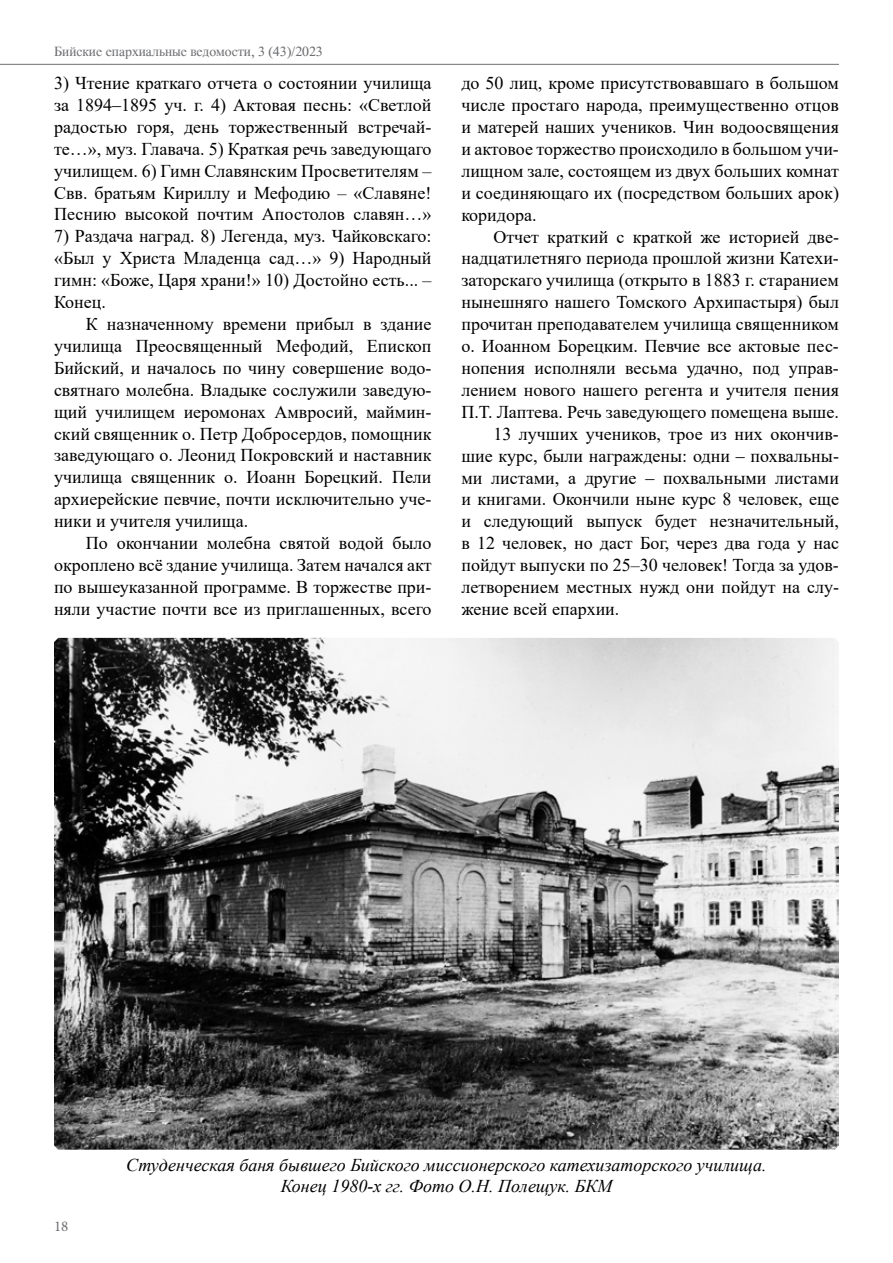
<style>
.page{position:relative;width:893px;height:1263px;background:#fff}
.page>*{position:absolute;margin:0;border:0;box-sizing:border-box;transform-origin:0 0}
.t1{font:18px/21.9px "Times New Roman";color:#000;text-align:justify}
.t2{font:italic 18px/21.6px "Times New Roman";color:#000;text-align:center}
.t3{font:15px "Minion Pro";color:#6d6e71}
.t4{font:13.5px "Time";color:#6d6e71}
</style>
<div class="page">
<hr style="left:0;top:64px;width:839px;height:1px;background:#6d6e71">
<img style="left:54px;top:638px;width:785px;height:512px">
<p class="t4" style="left:54px;top:44px;width:270px">Бийские епархиальные ведомости, 3 (43)/2023</p>
<p class="t1" style="left:54px;top:71px;width:379px">3) Чтение краткаго отчета о состоянии училища за 1894‒1895 уч. г. 4) Актовая песнь: «Светлой радостью горя, день торжественный встречай&shy;те…», муз. Главача. 5) Краткая речь заведующаго училищем. 6) Гимн Славянским Просветителям – Свв. братьям Кириллу и Мефодию – «Славяне!<br>Песнию высокой почтим Апостолов славян…»</p>
<p class="t1" style="left:54px;top:225px;width:379px">7) Раздача наград. 8) Легенда, муз. Чайковскаго: «Был у Христа Младенца сад…» 9) Народный гимн: «Боже, Царя храни!» 10) Достойно есть... – Конец.</p>
<p class="t1" style="left:54px;top:312px;width:379px;text-indent:32px">К назначенному времени прибыл в здание училища Преосвященный Мефодий, Епископ Бийский, и началось по чину совершение водо&shy;святнаго молебна. Владыке сослужили заведую&shy;щий училищем иеромонах Амвросий, маймин&shy;ский священник о. Петр Добросердов, помощник заведующаго о. Леонид Покровский и наставник училища священник о. Иоанн Борецкий. Пели архиерейские певчие, почти исключительно уче&shy;ники и учителя училища.</p>
<p class="t1" style="left:54px;top:531px;width:379px;text-indent:32px">По окончании молебна святой водой было окроплено всё здание училища. Затем начался акт по вышеуказанной программе. В торжестве при&shy;няли участие почти все из приглашенных, всего</p>
<p class="t1" style="left:461px;top:72px;width:379px">до 50 лиц, кроме присутствовавшаго в большом числе простаго народа, преимущественно отцов и матерей наших учеников. Чин водоосвящения и актовое торжество происходило в большом учи&shy;лищном зале, состоящем из двух больших комнат и соединяющаго их (посредством больших арок) коридора.</p>
<p class="t1" style="left:493px;top:225px;width:347px">Отчет краткий с краткой же историей две-</p>
<p class="t1" style="left:461px;top:247px;width:379px">надцатилетняго периода прошлой жизни Катехи-</p>
<p class="t1" style="left:461px;top:269px;width:379px">заторскаго училища (открыто в 1883 г. старанием</p>
<p class="t1" style="left:461px;top:291px;width:379px">нынешняго нашего Томского Архипастыря) был</p>
<p class="t1" style="left:461px;top:313px;width:379px">прочитан преподавателем училища священником</p>
<p class="t1" style="left:461px;top:334px;width:379px">о. Иоанном Борецким. Певчие все актовые пес-</p>
<p class="t1" style="left:461px;top:356px;width:379px">нопения исполняли весьма удачно, под управ-</p>
<p class="t1" style="left:461px;top:378px;width:379px">лением нового нашего регента и учителя пения</p>
<p class="t1" style="left:461px;top:400px;width:379px">П.Т. Лаптева. Речь заведующего помещена выше.</p>
<p class="t1" style="left:493px;top:422px;width:347px">13 лучших учеников, трое из них окончив-</p>
<p class="t1" style="left:461px;top:444px;width:379px">шие курс, были награждены: одни ‒ похвальны-</p>
<p class="t1" style="left:461px;top:466px;width:379px">ми листами, а другие ‒ похвальными листами</p>
<p class="t1" style="left:461px;top:488px;width:379px">и книгами. Окончили ныне курс 8 человек, еще</p>
<p class="t1" style="left:461px;top:510px;width:379px">и следующий выпуск будет незначительный,</p>
<p class="t1" style="left:461px;top:532px;width:379px">в 12 человек, но даст Бог, через два года у нас</p>
<p class="t1" style="left:461px;top:554px;width:379px">пойдут выпуски по 25–30 человек! Тогда за удов-</p>
<p class="t1" style="left:461px;top:575px;width:379px">летворением местных нужд они пойдут на слу-</p>
<p class="t1" style="left:461px;top:597px;width:160px">жение всей епархии.</p>
<p class="t3" style="left:54px;top:1216px;width:16px">18</p>
<p class="t2" style="left:126px;top:1153px;width:642px">Студенческая баня бывшего Бийского миссионерского катехизаторского училища.<br>Конец 1980-х гг. Фото О.Н. Полещук. БКМ</p>
</div>
